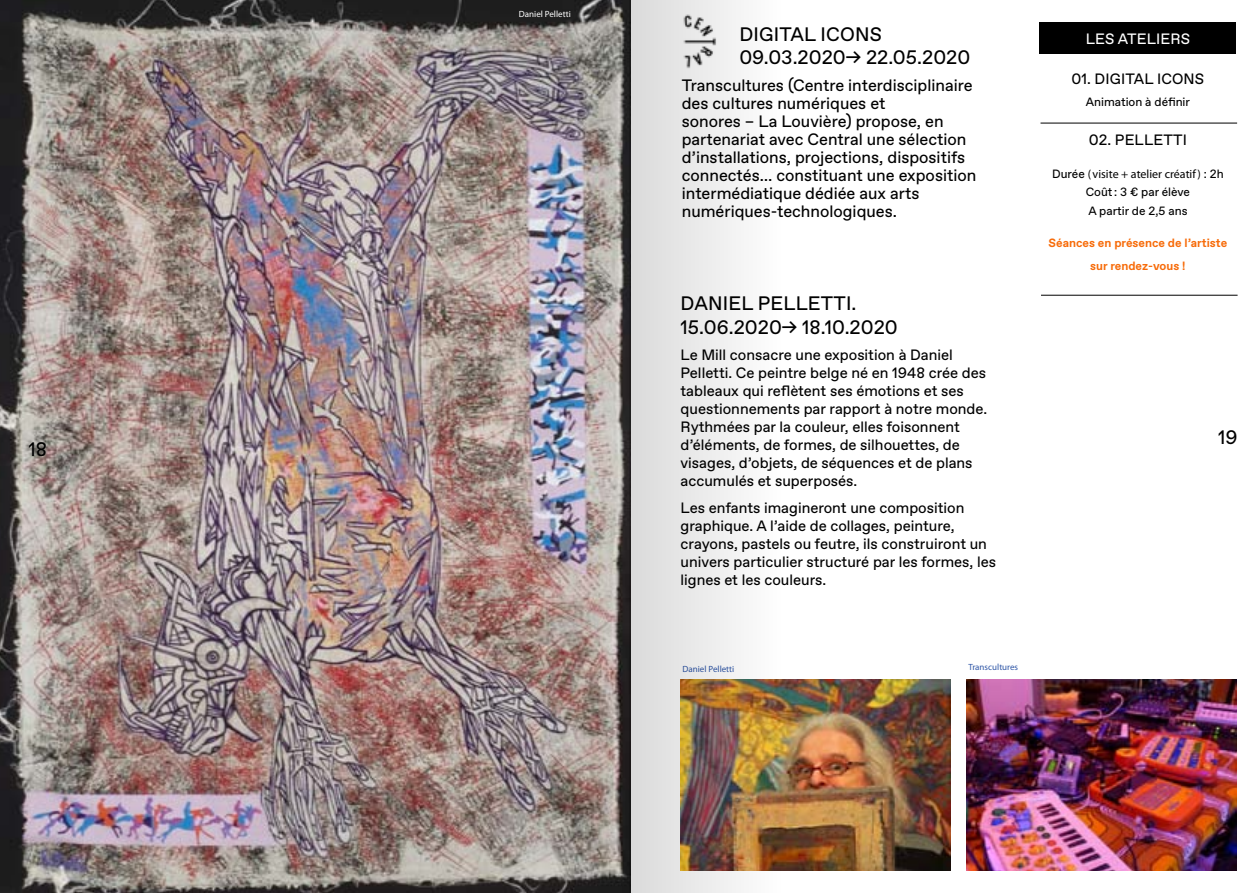
<style>
.page{position:relative;width:1259px;height:893px;background:#fff}
.page>*{position:absolute;margin:0;border:0;box-sizing:border-box;transform-origin:0 0}
.t1{font:19.5px/23.4px "Favorit";color:#000}
.t2{font:16.5px/18px "Favorit";color:#000}
.t3{font:15px/18px "Favorit";color:#000}
.t4{font:15px "Favorit";letter-spacing:.01em;color:#fff}
.t5{font:12px/18.6px "Favorit";color:#000}
.t6{font:700 12px/23.4px "Favorit";color:#f76b09;text-align:center}
.t7{font:12px "Myriad Pro";color:#000}
.t8{font:9px "Myriad Pro";color:#3057a7}
.t9{font:9px "Myriad Pro";color:#fff}
.s1{font-family:"Favorit"}
</style>
<div class="page">
<img style="left:0;top:0;width:629px;height:893px">
<div style="left:1039px;top:22px;width:197px;height:31px;background:#000"></div>
<hr style="left:1040px;top:123px;width:197px;height:1px;background:#000">
<img style="left:783px;top:680px;width:167px;height:190px">
<img style="left:967px;top:680px;width:269px;height:190px">
<hr style="left:1041px;top:295px;width:196px;height:1px;background:#000">
<svg style="left:629px;top:0;width:154px;height:893px"></svg>
<h1 class="t1" style="left:28px;top:437px;width:20px">18</h1>
<p class="t9" style="left:519px;top:8px;width:53px">Daniel Pelletti</p>
<h1 class="t1" style="left:739px;top:22px;width:232px">digital icons<br>09.03.2020→ 22.05.2020</h1>
<p class="t2" style="left:682px;top:76px;width:296px">Transcultures (Centre interdisciplinaire des cultures numériques et<br>sonores – La Louvière) propose, en partenariat avec Central une sélection d’installations, projections, dispositifs connectés… constituant une exposition intermédiatique dédiée aux arts numériques-technologiques.</p>
<h1 class="t1" style="left:680px;top:291px;width:219px;text-indent:165px">I.<br>15.06.2020→ 18.10.2020</h1>
<p class="t3" style="left:680px;top:346px;width:308px">Le M ill consacre une exposition à Daniel Pelletti. Ce peintre belge né en 1948 crée des tableaux qui reflètent ses émotions et ses questionnements par rapport à notre monde.<br>Rythmées par la couleur, elles foisonnent d’éléments, de formes, de silhouettes, de visages, d’objets, de séquences et de plans accumulés et superposés.</p>
<p class="t3" style="left:680px;top:498px;width:317px">Les enfants imagineront une composition graphique. A l’aide de collages, peinture, crayons, pastels ou feutre, ils construiront un univers particulier structuré par les formes, les lignes et les couleurs.</p>
<h1 class="t1" style="left:680px;top:291px;width:14px">DAN</h1>
<h1 class="t1" style="left:723px;top:291px;width:49px">IEL PELLETT</h1>
<p class="t8" style="left:682px;top:663px;width:53px">Daniel Pelletti</p>
<p class="t8" style="left:968px;top:661px;width:51px">Transcultures</p>
<p class="t4" style="left:1085px;top:29px;width:104px">les ateli ers</p>
<p class="t3" style="left:1071px;top:69px;width:132px">01. Digital icons</p>
<p class="t5" style="left:1085px;top:92px;width:106px">Animation à définir</p>
<p class="t3" style="left:1088px;top:131px;width:37px">02. PELLETT</p>
<p class="t3" style="left:1182px;top:131px;width:6px">I</p>
<p class="t7" style="left:1052px;top:166px;width:173px"><span class="s1">Durée</span> ( visite + atelier créatif) <span class="s1">: 2h</span></p>
<p class="t5" style="left:1085px;top:182px;width:106px">Coût : 3 € par élève<br>A partir de 2,5 ans</p>
<p class="t6" style="left:1048px;top:231px;width:180px">Séances en présence de l’artiste sur rendez-vous !</p>
<h1 class="t1" style="left:1218px;top:425px;width:21px">19</h1>
</div>
